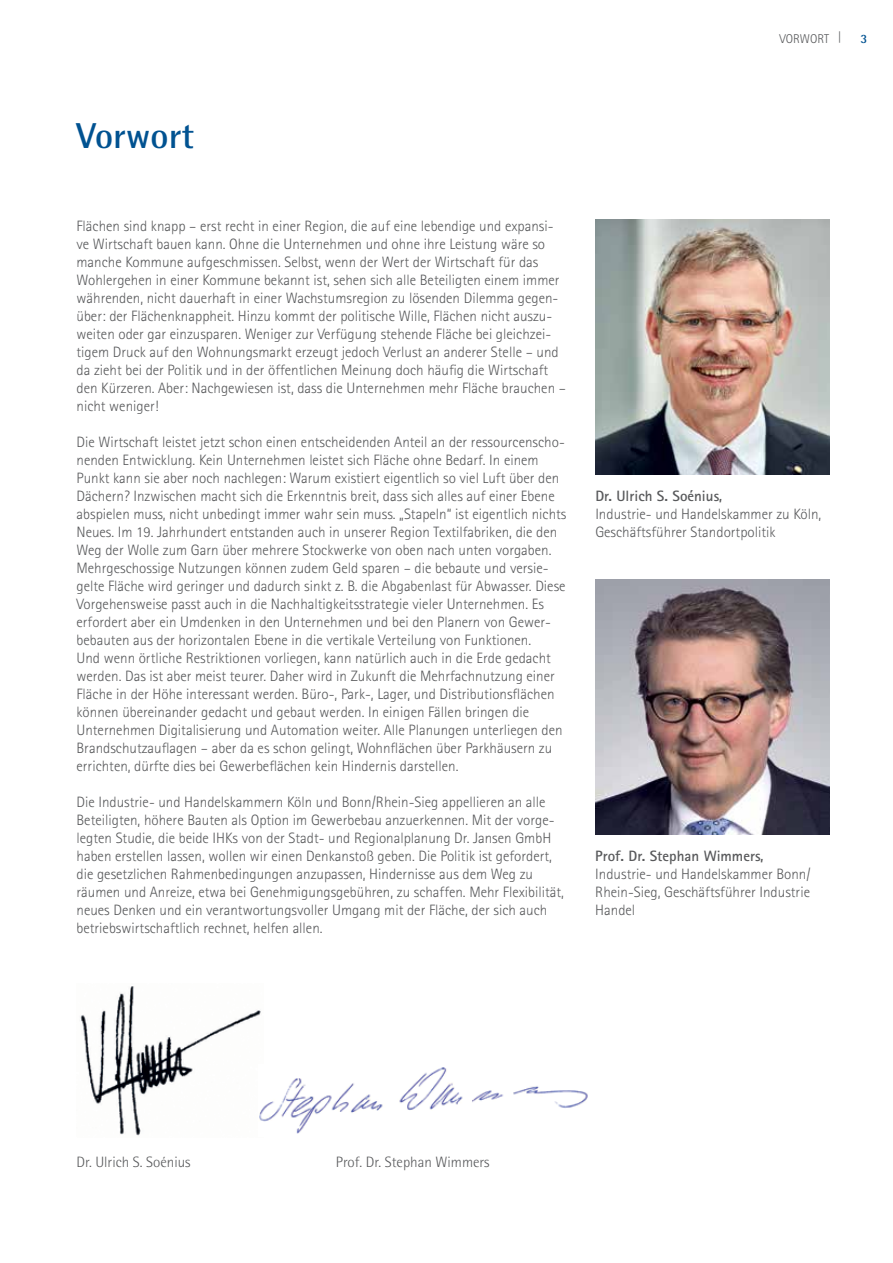
<style>
.page{position:relative;width:893px;height:1263px;background:#fff}
.page>*{position:absolute;margin:0;border:0;box-sizing:border-box;transform-origin:0 0}
.t1{font:700 36px "Rotis Semi Sans Std";color:#005291}
.t2{font:300 15px/18px "Rotis Sans Serif Std";color:#58595b}
.t3{font:700 15px "Rotis Sans Serif Std";color:#58595b}
.t4{font:300 15px "Rotis Semi Sans Std";color:#58595b}
.t5{font:300 12.75px "Rotis Sans Serif Std";color:#58595b}
.t6{font:700 12.75px "Rotis Semi Sans Std";color:#005291}
.s1{font-family:"Rotis Semi Sans Std"}
</style>
<div class="page">
<img style="left:80px;top:986px;width:181px;height:150px">
<img style="left:595px;top:219px;width:234px;height:255px">
<img style="left:595px;top:579px;width:234px;height:255px">
<img style="left:258px;top:1065px;width:330px;height:71px">
<p class="t5" style="left:779px;top:31px;width:63px">Vorwort <span class="s1">|</span></p>
<p class="t6" style="left:861px;top:31px;width:8px">3</p>
<h1 class="t1" style="left:77px;top:114px;width:119px">Vorwort</h1>
<p class="t2" style="left:77px;top:217px;width:491px">Flächen sind knapp – erst recht in einer Region, die auf eine lebendige und expansi&shy;ve Wirtschaft bauen kann. Ohne die Unternehmen und ohne ihre Leistung wäre so manche Kommune aufgeschmissen. Selbst, wenn der Wert der Wirtschaft für das Wohlergehen in einer Kommune bekannt ist, sehen sich alle Beteiligten einem immer währenden, nicht dauerhaft in einer Wachstumsregion zu lösenden Dilemma gegen&shy;über: der Flächenknappheit. Hinzu kommt der politische Wille, Flächen nicht auszu&shy;weiten oder gar einzusparen. Weniger zur Verfügung stehende Fläche bei gleichzei&shy;tigem Druck auf den Wohnungsmarkt erzeugt jedoch Verlust an anderer Stelle – und da zieht bei der Politik und in der öffentlichen Meinung doch häufig die Wirtschaft den Kürzeren. Aber: Nachgewiesen ist, dass die Unternehmen mehr Fläche brauchen – nicht weniger!</p>
<p class="t2" style="left:77px;top:433px;width:491px">Die Wirtschaft leistet jetzt schon einen entscheidenden Anteil an der ressourcenscho&shy;nenden Entwicklung. Kein Unternehmen leistet sich Fläche ohne Bedarf. In einem Punkt kann sie aber noch nachlegen: Warum existiert eigentlich so viel Luft über den Dächern? Inzwischen macht sich die Erkenntnis breit, dass sich alles auf einer Ebene abspielen muss, nicht unbedingt immer wahr sein muss. „Stapeln“ ist eigentlich nichts Neues. Im 19. Jahrhundert entstanden auch in unserer Region Textilfabriken, die den Weg der Wolle zum Garn über mehrere Stockwerke von oben nach unten vorgaben.<br>Mehrgeschossige Nutzungen können zudem Geld sparen – die bebaute und versie&shy;gelte Fläche wird geringer und dadurch sinkt z. B. die Abgabenlast für Abwasser. Diese Vorgehensweise passt auch in die Nachhaltigkeitsstrategie vieler Unternehmen. Es erfordert aber ein Umdenken in den Unternehmen und bei den Planern von Gewer&shy;bebauten aus der horizontalen Ebene in die vertikale Verteilung von Funktionen.<br>Und wenn örtliche Restriktionen vorliegen, kann natürlich auch in die Erde gedacht werden. Das ist aber meist teurer. Daher wird in Zukunft die Mehrfachnutzung einer Fläche in der Höhe interessant werden. Büro-, Park-, Lager, und Distributionsflächen können übereinander gedacht und gebaut werden. In einigen Fällen bringen die Unternehmen Digitalisierung und Automation weiter. Alle Planungen unterliegen den Brandschutzauflagen – aber da es schon gelingt, Wohnflächen über Parkhäusern zu errichten, dürfte dies bei Gewerbeflächen kein Hindernis darstellen.</p>
<p class="t2" style="left:77px;top:793px;width:489px">Die Industrie- und Handelskammern Köln und Bonn/Rhein-Sieg appellieren an alle Beteiligten, höhere Bauten als Option im Gewerbebau anzuerkennen. Mit der vorge&shy;legten Studie, die beide IHKs von der Stadt- und Regionalplanung Dr. Jansen GmbH haben erstellen lassen, wollen wir einen Denkanstoß geben. Die Politik ist gefordert, die gesetzlichen Rahmenbedingungen anzupassen, Hindernisse aus dem Weg zu räumen und Anreize, etwa bei Genehmigungsgebühren, zu schaffen. Mehr Flexibilität, neues Denken und ein verantwortungsvoller Umgang mit der Fläche, der sich auch betriebswirtschaftlich rechnet, helfen allen.</p>
<p class="t3" style="left:595px;top:487px;width:128px">Dr. Ulrich S. Soénius,</p>
<p class="t2" style="left:595px;top:505px;width:228px">Industrie- und Handelskammer zu Köln,<br>Geschäftsführer Standortpolitik</p>
<p class="t3" style="left:595px;top:847px;width:170px">Prof. Dr. Stephan Wimmers,</p>
<p class="t2" style="left:595px;top:865px;width:217px;text-align:justify">Industrie- und Handelskammer Bonn/ Rhein-Sieg, Geschäftsführer Industrie Handel</p>
<p class="t4" style="left:77px;top:1154px;width:116px">Dr. Ulrich S. Soénius</p>
<p class="t4" style="left:336px;top:1154px;width:155px">Prof. Dr. Stephan Wimmers</p>
</div>
